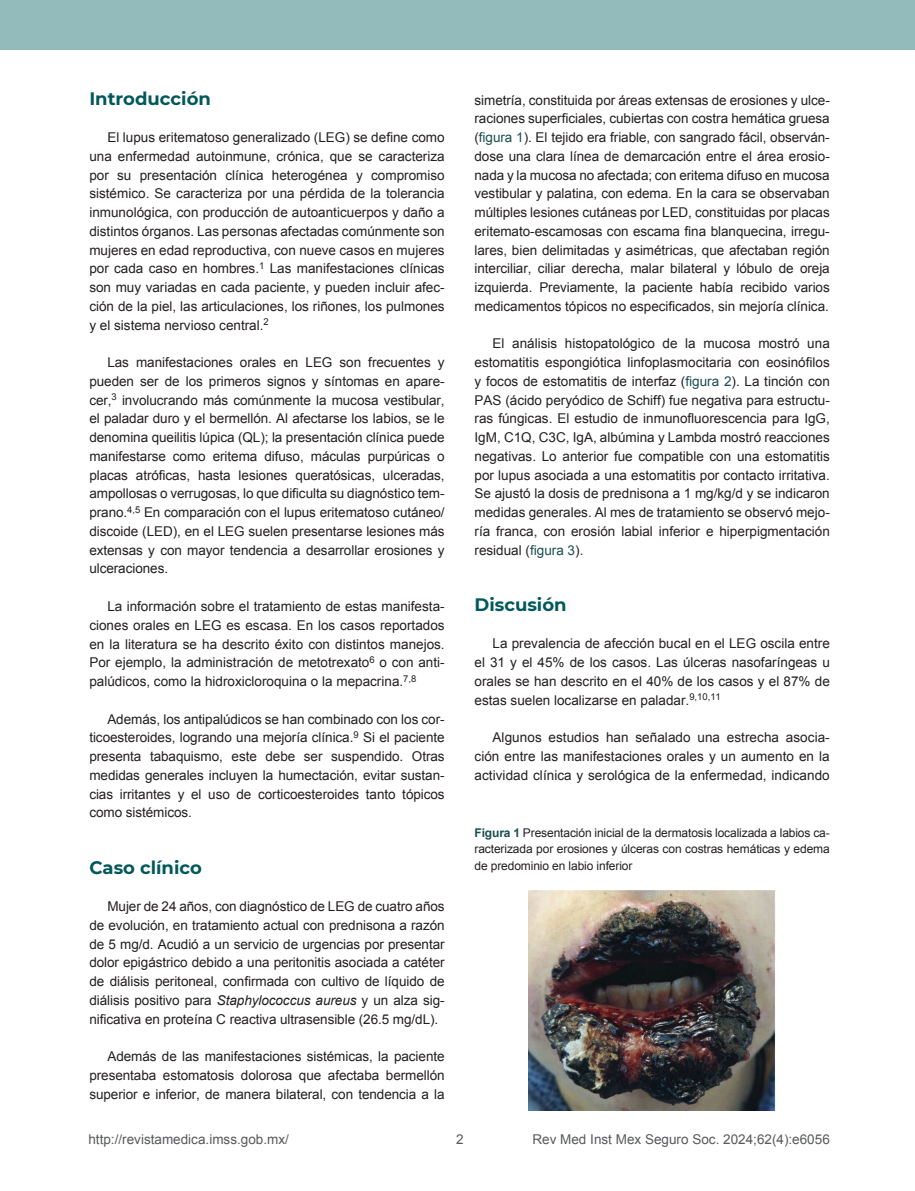
<style>
.page{position:relative;width:915px;height:1191px;background:#fff}
.page>*{position:absolute;margin:0;border:0;box-sizing:border-box;transform-origin:0 0}
.t1{font:700 18px "Montserrat";color:#01585b}
.t2{font:13.5px/18.8px "Arial";letter-spacing:-.005em;color:#231f20;text-align:justify}
.t3{font:13.5px "Arial";color:#58595b}
.t4{font:12px/16.5px "Arial";letter-spacing:-.01em;color:#231f20;text-align:justify}
.s1{font-style:italic}
.s2{color:#1c4f4f}
.s3{font-weight:700;color:#1c4f4f}
</style>
<div class="page">
<div style="left:0;top:0;width:914px;height:50px;background:#93bbbb"></div>
<img style="left:528px;top:890px;width:247px;height:220px">
<h1 class="t1" style="left:89px;top:85px;width:123px">Introducción</h1>
<p class="t2" style="left:89px;top:128px;width:357px;text-indent:18px">El lupus eritematoso generalizado (LEG) se define como una enfermedad autoinmune, crónica, que se caracteriza por su presentación clínica heterogénea y compromiso sistémico. Se caracteriza por una pérdida de la tolerancia inmunológica, con producción de autoanticuerpos y daño a distintos órganos. Las personas afectadas comúnmente son mujeres en edad reproductiva, con nueve casos en mujeres por cada caso en hombres.<sup>1</sup> Las manifestaciones clínicas son muy variadas en cada paciente, y pueden incluir afec&shy;ción de la piel, las articulaciones, los riñones, los pulmones y el sistema nervioso central.<sup>2</sup></p>
<p class="t2" style="left:89px;top:353px;width:356px;text-indent:18px">Las manifestaciones orales en LEG son frecuentes y pueden ser de los primeros signos y síntomas en apare&shy;cer,<sup>3</sup> involucrando más comúnmente la mucosa vestibular, el paladar duro y el bermellón. Al afectarse los labios, se le denomina queilitis lúpica (QL); la presentación clínica puede manifestarse como eritema difuso, máculas purpúricas o placas atróficas, hasta lesiones queratósicas, ulceradas, ampollosas o verrugosas, lo que dificulta su diagnóstico tem&shy;prano.<sup>4,5</sup> En comparación con el lupus eritematoso cutáneo/ discoide (LED), en el LEG suelen presentarse lesiones más extensas y con mayor tendencia a desarrollar erosiones y ulceraciones.</p>
<p class="t2" style="left:89px;top:597px;width:357px;text-indent:18px">La información sobre el tratamiento de estas manifesta&shy;ciones orales en LEG es escasa. En los casos reportados en la literatura se ha descrito éxito con distintos manejos.<br>Por ejemplo, la administración de metotrexato<sup>6</sup> o con anti&shy;palúdicos, como la hidroxicloroquina o la mepacrina.<sup>7,8</sup></p>
<p class="t2" style="left:89px;top:709px;width:357px;text-indent:18px">Además, los antipalúdicos se han combinado con los cor&shy;ticoesteroides, logrando una mejoría clínica.<sup>9</sup> Si el paciente presenta tabaquismo, este debe ser suspendido. Otras medidas generales incluyen la humectación, evitar sustan&shy;cias irritantes y el uso de corticoesteroides tanto tópicos como sistémicos.</p>
<h1 class="t1" style="left:89px;top:854px;width:114px">Caso clínico</h1>
<p class="t2" style="left:89px;top:897px;width:357px;text-indent:18px">Mujer de 24 años, con diagnóstico de LEG de cuatro años de evolución, en tratamiento actual con prednisona a razón de 5 mg/d. Acudió a un servicio de urgencias por presentar dolor epigástrico debido a una peritonitis asociada a catéter de diálisis peritoneal, confirmada con cultivo de líquido de diálisis positivo para <span class="s1">Staphylococcus aureus</span> y un alza sig&shy;nificativa en proteína C reactiva ultrasensible (26.5 mg/dL).</p>
<p class="t2" style="left:89px;top:1047px;width:357px;text-indent:18px">Además de las manifestaciones sistémicas, la paciente presentaba estomatosis dolorosa que afectaba bermellón superior e inferior, de manera bilateral, con tendencia a la</p>
<p class="t2" style="left:474px;top:91px;width:357px">simetría, constituida por áreas extensas de erosiones y ulce&shy;raciones superficiales, cubiertas con costra hemática gruesa (<span class="s2">figura 1</span>). El tejido era friable, con sangrado fácil, observán&shy;dose una clara línea de demarcación entre el área erosio&shy;nada y la mucosa no afectada; con eritema difuso en mucosa vestibular y palatina, con edema. En la cara se observaban múltiples lesiones cutáneas por LED, constituidas por placas eritemato-escamosas con escama fina blanquecina, irregu&shy;lares, bien delimitadas y asimétricas, que afectaban región interciliar, ciliar derecha, malar bilateral y lóbulo de oreja izquierda. Previamente, la paciente había recibido varios medicamentos tópicos no especificados, sin mejoría clínica.</p>
<p class="t2" style="left:474px;top:334px;width:357px;text-indent:18px">El análisis histopatológico de la mucosa mostró una estomatitis espongiótica linfoplasmocitaria con eosinófilos y focos de estomatitis de interfaz (<span class="s2">figura 2</span>). La tinción con PAS (ácido peryódico de Schiff) fue negativa para estructu&shy;ras fúngicas. El estudio de inmunofluorescencia para IgG, IgM, C1Q, C3C, IgA, albúmina y Lambda mostró reacciones negativas. Lo anterior fue compatible con una estomatitis por lupus asociada a una estomatitis por contacto irritativa.<br>Se ajustó la dosis de prednisona a 1 mg/kg/d y se indicaron medidas generales. Al mes de tratamiento se observó mejo&shy;ría franca, con erosión labial inferior e hiperpigmentación residual (<span class="s2">figura 3</span>).</p>
<h1 class="t1" style="left:474px;top:591px;width:94px">Discusión</h1>
<p class="t2" style="left:474px;top:634px;width:357px;text-indent:18px">La prevalencia de afección bucal en el LEG oscila entre el 31 y el 45% de los casos. Las úlceras nasofaríngeas u orales se han descrito en el 40% de los casos y el 87% de estas suelen localizarse en paladar.<sup>9,10,11</sup></p>
<p class="t2" style="left:474px;top:728px;width:356px;text-indent:18px">Algunos estudios han señalado una estrecha asocia&shy;ción entre las manifestaciones orales y un aumento en la actividad clínica y serológica de la enfermedad, indicando</p>
<p class="t4" style="left:474px;top:824px;width:357px"><span class="s3">Figura 1</span> Presentación inicial de la dermatosis localizada a labios ca&shy;racterizada por erosiones y úlceras con costras hemáticas y edema de predominio en labio inferior</p>
<p class="t3" style="left:88px;top:1130px;width:202px">http://revistamedica.imss.gob.mx/</p>
<p class="t3" style="left:456px;top:1130px;width:9px">2</p>
<p class="t3" style="left:532px;top:1130px;width:299px">Rev Med Inst Mex Seguro Soc. 2024;62(4):e6056</p>
</div>
